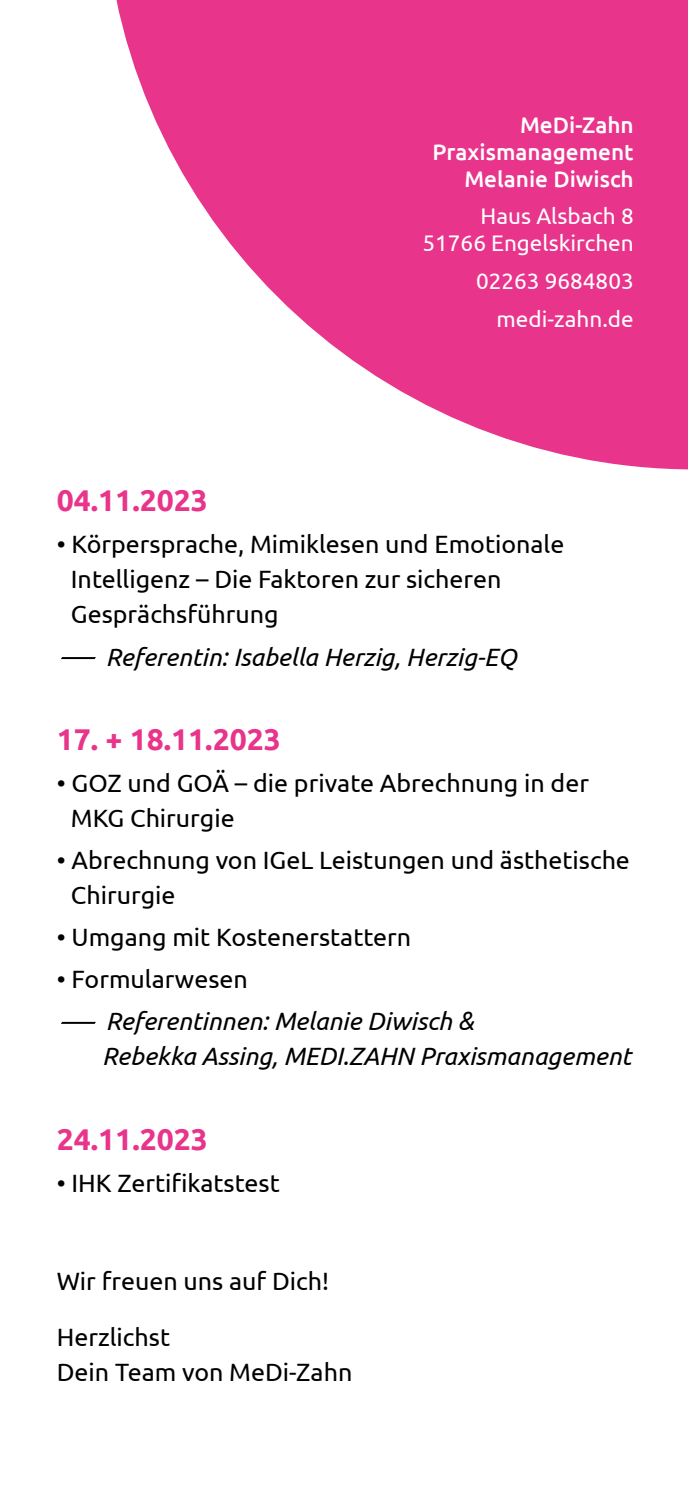
<style>
.page{position:relative;width:688px;height:1489px;background:#fff}
.page>*{position:absolute;margin:0;border:0;box-sizing:border-box;transform-origin:0 0}
.t1{font:700 30px "Ubuntu";color:#e8348b}
.t2{font:25px/35px "Ubuntu";color:#000}
.t3{font:italic 25px/35px "Ubuntu";color:#000;scale:2.7 1}
.t4{font:22.5px/27px "Ubuntu";color:#fff;text-align:right}
.t5{font:500 22.5px/27px "Ubuntu";color:#fff;text-align:right}
</style>
<div class="page">
<svg style="left:116px;top:0;width:571px;height:469px;fill:#e8348b"></svg>
<p class="t5" style="left:432px;top:110px;width:203px">MeDi-Zahn<br>Praxismanagement<br>Melanie Diwisch</p>
<p class="t4" style="left:422px;top:202px;width:213px">Haus Alsbach 8<br>51766 Engelskirchen</p>
<p class="t4" style="left:476px;top:262px;width:159px;line-height:37.5px">02263 9684803 medi-zahn.de</p>
<p class="t1" style="left:57px;top:482px;width:153px">04.11.2023</p>
<p class="t2" style="left:71px;top:526px;width:495px;text-indent:-14px">• Körpersprache, Mimiklesen und Emotionale<br>Intelligenz – Die Faktoren zur sicheren<br>Gesprächsführung</p>
<p class="t3" style="left:57px;top:638px;width:172px">– Referentin: Isabella Herzig, Herzig-EQ</p>
<p class="t1" style="left:57px;top:721px;width:225px">17. + 18.11.2023</p>
<p class="t2" style="left:71px;top:764px;width:519px;text-indent:-14px">• GOZ und GOÄ – die private Abrechnung in der<br>MKG Chirurgie</p>
<p class="t2" style="left:71px;top:841px;width:560px;text-indent:-14px">• Abrechnung von IGeL Leistungen und ästhetische<br>Chirurgie</p>
<p class="t2" style="left:57px;top:918px;width:356px">• Umgang mit Kostenerstattern</p>
<p class="t2" style="left:57px;top:961px;width:192px">• Formularwesen</p>
<p class="t3" style="left:102px;top:1003px;width:197px;text-indent:-45px">– Referentinnen: Melanie Diwisch &amp;<br>Rebekka Assing, MEDI.ZAHN Praxismanagement</p>
<p class="t1" style="left:57px;top:1120px;width:153px">24.11.2023</p>
<p class="t2" style="left:57px;top:1164px;width:224px">• IHK Zertifikatstest</p>
<p class="t2" style="left:57px;top:1262px;width:274px">Wir freuen uns auf Dich!</p>
<p class="t2" style="left:57px;top:1319px;width:297px">Herzlichst<br>Dein Team von MeDi-Zahn</p>
</div>
